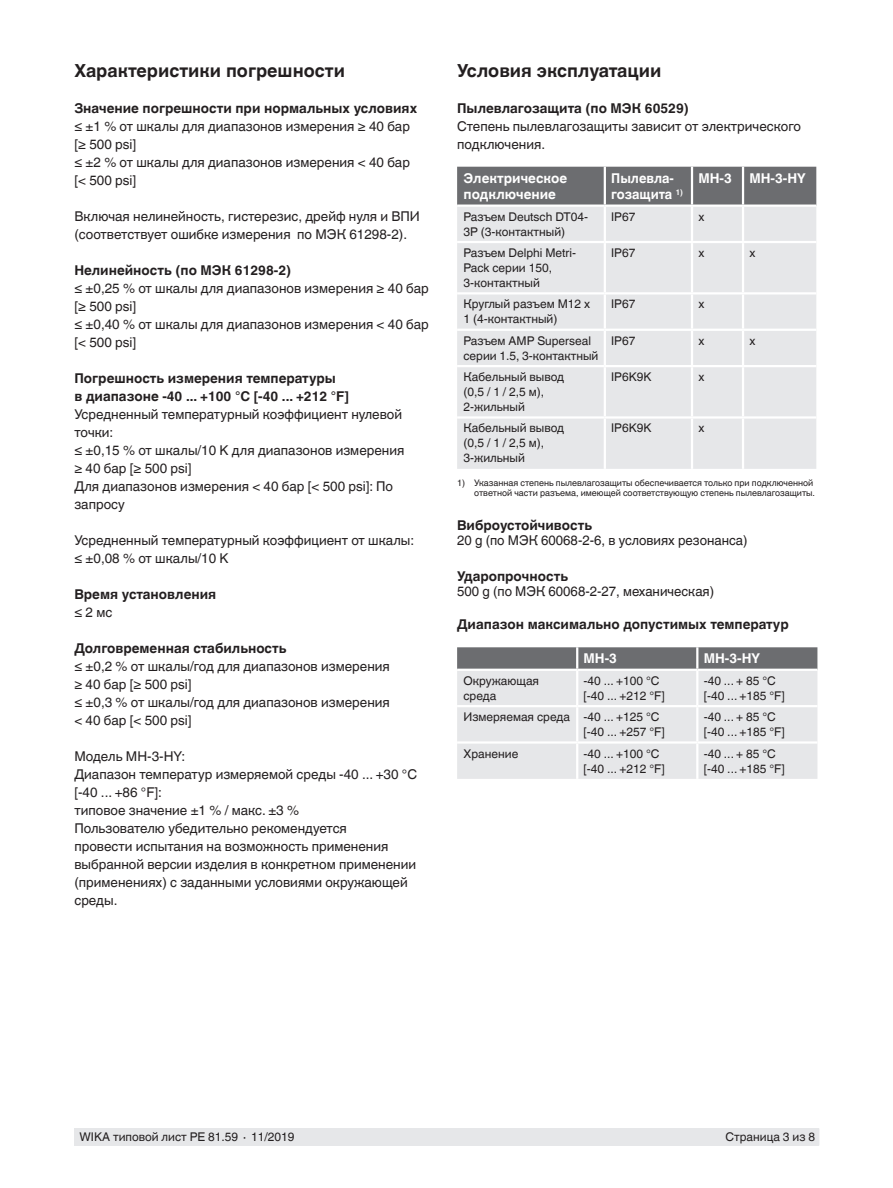
<style>
.page{position:relative;width:893px;height:1188px;background:#fff}
.page>*{position:absolute;margin:0;border:0;box-sizing:border-box;transform-origin:0 0}
.t1{font:700 18px "Helvetica World";color:#231f20}
.t2{font:13.5px/18px "Helvetica World";color:#231f20}
.t3{font:700 13.5px/18px "Helvetica World";color:#231f20}
.t4{font:700 13.5px/16.5px "Helvetica World";color:#fff}
.t5{font:700 13.5px/16.5px "Helvetica World";color:#fff;scale:.96 1}
.t6{font:12px/15px "Helvetica World";color:#231f20}
.t7{font:9px/10.5px "Helvetica World";color:#231f20;text-align:right}
</style>
<div class="page">
<div style="left:75px;top:1128px;width:744px;height:17px;background:#e6e7e9"></div>
<div style="left:457px;top:167px;width:359px;height:38px;background:#6c6d70"></div>
<div style="left:457px;top:207px;width:359px;height:262px;background:#e6e7e9"></div>
<hr style="left:604px;top:207px;width:2px;height:34px;background:#fff">
<hr style="left:691px;top:207px;width:2px;height:34px;background:#fff">
<hr style="left:742px;top:207px;width:2px;height:34px;background:#fff">
<hr style="left:457px;top:241px;width:148px;height:2px;background:#fff">
<hr style="left:605px;top:241px;width:87px;height:2px;background:#fff">
<hr style="left:604px;top:243px;width:2px;height:49px;background:#fff">
<hr style="left:692px;top:241px;width:51px;height:2px;background:#fff">
<hr style="left:691px;top:243px;width:2px;height:49px;background:#fff">
<hr style="left:743px;top:241px;width:73px;height:2px;background:#fff">
<hr style="left:742px;top:243px;width:2px;height:49px;background:#fff">
<hr style="left:457px;top:292px;width:148px;height:3px;background:#fff">
<hr style="left:605px;top:292px;width:87px;height:3px;background:#fff">
<hr style="left:604px;top:295px;width:2px;height:34px;background:#fff">
<hr style="left:692px;top:292px;width:51px;height:3px;background:#fff">
<hr style="left:691px;top:295px;width:2px;height:34px;background:#fff">
<hr style="left:743px;top:292px;width:73px;height:3px;background:#fff">
<hr style="left:742px;top:295px;width:2px;height:34px;background:#fff">
<hr style="left:457px;top:329px;width:148px;height:2px;background:#fff">
<hr style="left:605px;top:329px;width:87px;height:2px;background:#fff">
<hr style="left:604px;top:331px;width:2px;height:34px;background:#fff">
<hr style="left:692px;top:329px;width:51px;height:2px;background:#fff">
<hr style="left:691px;top:331px;width:2px;height:34px;background:#fff">
<hr style="left:743px;top:329px;width:73px;height:2px;background:#fff">
<hr style="left:742px;top:331px;width:2px;height:34px;background:#fff">
<hr style="left:457px;top:365px;width:148px;height:2px;background:#fff">
<hr style="left:605px;top:365px;width:87px;height:2px;background:#fff">
<hr style="left:604px;top:367px;width:2px;height:49px;background:#fff">
<hr style="left:692px;top:365px;width:51px;height:2px;background:#fff">
<hr style="left:691px;top:367px;width:2px;height:49px;background:#fff">
<hr style="left:743px;top:365px;width:73px;height:2px;background:#fff">
<hr style="left:742px;top:367px;width:2px;height:49px;background:#fff">
<hr style="left:457px;top:416px;width:148px;height:3px;background:#fff">
<hr style="left:605px;top:416px;width:87px;height:3px;background:#fff">
<hr style="left:604px;top:419px;width:2px;height:50px;background:#fff">
<hr style="left:692px;top:416px;width:51px;height:3px;background:#fff">
<hr style="left:691px;top:419px;width:2px;height:50px;background:#fff">
<hr style="left:743px;top:416px;width:73px;height:3px;background:#fff">
<hr style="left:742px;top:419px;width:2px;height:50px;background:#fff">
<hr style="left:604px;top:167px;width:2px;height:38px;background:#fff">
<hr style="left:691px;top:167px;width:2px;height:38px;background:#fff">
<hr style="left:742px;top:167px;width:2px;height:38px;background:#fff">
<svg style="left:457px;top:647px;width:360px;height:132px;background:#d1d2d4"></svg>
<hr style="left:576px;top:647px;width:2px;height:22px;background:#fff">
<hr style="left:696px;top:647px;width:2px;height:22px;background:#fff">
<hr style="left:457px;top:669px;width:120px;height:2px;background:#fff">
<hr style="left:577px;top:669px;width:120px;height:2px;background:#fff">
<hr style="left:576px;top:671px;width:2px;height:34px;background:#fff">
<hr style="left:697px;top:669px;width:120px;height:2px;background:#fff">
<hr style="left:696px;top:671px;width:2px;height:34px;background:#fff">
<hr style="left:457px;top:705px;width:120px;height:2px;background:#fff">
<hr style="left:577px;top:705px;width:120px;height:2px;background:#fff">
<hr style="left:576px;top:707px;width:2px;height:34px;background:#fff">
<hr style="left:697px;top:705px;width:120px;height:2px;background:#fff">
<hr style="left:696px;top:707px;width:2px;height:34px;background:#fff">
<hr style="left:457px;top:741px;width:120px;height:3px;background:#fff">
<hr style="left:577px;top:741px;width:120px;height:3px;background:#fff">
<hr style="left:576px;top:744px;width:2px;height:35px;background:#fff">
<hr style="left:697px;top:741px;width:120px;height:3px;background:#fff">
<hr style="left:696px;top:744px;width:2px;height:35px;background:#fff">
<h1 class="t1" style="left:74px;top:60px;width:272px">Характеристики погрешности</h1>
<p class="t3" style="left:74px;top:99px;width:344px">Значение погрешности при нормальных условиях</p>
<p class="t2" style="left:74px;top:117px;width:337px">≤ ±1 % от шкалы для диапазонов измерения ≥ 40 бар [≥ 500 psi]<br>≤ ±2 % от шкалы для диапазонов измерения &lt; 40 бар [&lt; 500 psi]</p>
<p class="t2" style="left:74px;top:207px;width:347px">Включая нелинейность, гистерезис, дрейф нуля и ВПИ (соответствует ошибке измерения по МЭК 61298-2).</p>
<p class="t3" style="left:74px;top:261px;width:218px">Нелинейность (по МЭК 61298-2)</p>
<p class="t2" style="left:74px;top:279px;width:356px">≤ ±0,25 % от шкалы для диапазонов измерения ≥ 40 бар [≥ 500 psi]<br>≤ ±0,40 % от шкалы для диапазонов измерения &lt; 40 бар [&lt; 500 psi]</p>
<p class="t3" style="left:74px;top:369px;width:276px">Погрешность измерения температуры<br>в диапазоне -40 ... +100 °C [-40 ... +212 °F]</p>
<p class="t2" style="left:74px;top:405px;width:332px">Усредненный температурный коэффициент нулевой точки:<br>≤ ±0,15 % от шкалы/10 K для диапазонов измерения ≥ 40 бар [≥ 500 psi]<br>Для диапазонов измерения &lt; 40 бар [&lt; 500 psi]: По запросу</p>
<p class="t2" style="left:74px;top:531px;width:341px">Усредненный температурный коэффициент от шкалы: ≤ ±0,08 % от шкалы/10 K</p>
<p class="t3" style="left:74px;top:585px;width:143px">Время установления</p>
<p class="t2" style="left:74px;top:603px;width:39px">≤ 2 мс</p>
<p class="t3" style="left:74px;top:639px;width:214px">Долговременная стабильность</p>
<p class="t2" style="left:74px;top:657px;width:317px">≤ ±0,2 % от шкалы/год для диапазонов измерения ≥ 40 бар [≥ 500 psi]<br>≤ ±0,3 % от шкалы/год для диапазонов измерения &lt; 40 бар [&lt; 500 psi]</p>
<p class="t2" style="left:74px;top:747px;width:344px">Модель MH-3-HY:<br>Диапазон температур измеряемой среды -40 ... +30 °C [-40 ... +86 °F]:<br>типовое значение ±1 % / макс. ±3 %<br>Пользователю убедительно рекомендуется<br>провести испытания на возможность применения выбранной версии изделия в конкретном применении (применениях) с заданными условиями окружающей среды.</p>
<h1 class="t1" style="left:457px;top:60px;width:206px">Условия эксплуатации</h1>
<p class="t3" style="left:457px;top:99px;width:233px">Пылевлагозащита (по МЭК 60529)</p>
<p class="t2" style="left:457px;top:117px;width:345px">Степень пылевлагозащиты зависит от электрического подключения.</p>
<p class="t4" style="left:463px;top:170px;width:105px">Электрическое подключение</p>
<p class="t5" style="left:611px;top:170px;width:76px">Пылевла&shy;гозащита <sup>1)</sup></p>
<p class="t4" style="left:698px;top:170px;width:35px">MH-3</p>
<p class="t4" style="left:749px;top:170px;width:58px">MH-3-HY</p>
<p class="t6" style="left:463px;top:209px;width:126px">Разъем Deutsch DT04-<br>3P (3-контактный)</p>
<p class="t6" style="left:611px;top:209px;width:26px">IP67</p>
<p class="t6" style="left:698px;top:209px;width:7px">x</p>
<p class="t6" style="left:463px;top:245px;width:114px">Разъем Delphi Metri-<br>Pack серии 150,<br>3-контактный</p>
<p class="t6" style="left:611px;top:245px;width:26px">IP67</p>
<p class="t6" style="left:698px;top:245px;width:7px">x</p>
<p class="t6" style="left:749px;top:245px;width:7px">x</p>
<p class="t6" style="left:463px;top:297px;width:128px">Круглый разъем M12 x<br>1 (4-контактный)</p>
<p class="t6" style="left:611px;top:297px;width:26px">IP67</p>
<p class="t6" style="left:698px;top:297px;width:7px">x</p>
<p class="t6" style="left:463px;top:333px;width:136px">Разъем AMP Superseal серии 1.5, 3-контактный</p>
<p class="t6" style="left:611px;top:333px;width:26px">IP67</p>
<p class="t6" style="left:698px;top:333px;width:7px">x</p>
<p class="t6" style="left:749px;top:333px;width:7px">x</p>
<p class="t6" style="left:463px;top:369px;width:102px">Кабельный вывод (0,5 / 1 / 2,5 м),<br>2-жильный</p>
<p class="t6" style="left:611px;top:369px;width:42px">IP6K9K</p>
<p class="t6" style="left:698px;top:369px;width:7px">x</p>
<p class="t6" style="left:463px;top:421px;width:102px">Кабельный вывод (0,5 / 1 / 2,5 м),<br>3-жильный</p>
<p class="t6" style="left:611px;top:421px;width:42px">IP6K9K</p>
<p class="t6" style="left:698px;top:421px;width:7px">x</p>
<p class="t7" style="left:457px;top:477px;width:359px">1) Указанная степень пылевлагозащиты обеспечивается только при подключенной ответной части разъема, имеющей соответствующую степень пылевлагозащиты.</p>
<p class="t3" style="left:457px;top:517px;width:136px">Виброустойчивость</p>
<p class="t2" style="left:457px;top:532px;width:292px">20 g (по МЭК 60068-2-6, в условиях резонанса)</p>
<p class="t3" style="left:457px;top:568px;width:112px">Ударопрочность</p>
<p class="t2" style="left:457px;top:583px;width:259px">500 g (по МЭК 60068-2-27, механическая)</p>
<p class="t3" style="left:457px;top:616px;width:333px">Диапазон максимально допустимых температур</p>
<p class="t4" style="left:584px;top:650px;width:35px">MH-3</p>
<p class="t4" style="left:704px;top:650px;width:58px">MH-3-HY</p>
<p class="t6" style="left:463px;top:673px;width:77px">Окружающая среда</p>
<p class="t6" style="left:584px;top:673px;width:83px">-40 ... +100 °C [-40 ... +212 °F]</p>
<p class="t6" style="left:704px;top:673px;width:83px">-40 ... + 85 °C [-40 ... +185 °F]</p>
<p class="t6" style="left:584px;top:709px;width:83px;text-indent:-120px">Измеряемая среда -40 ... +125 °C [-40 ... +257 °F]</p>
<p class="t6" style="left:704px;top:709px;width:83px">-40 ... + 85 °C [-40 ... +185 °F]</p>
<p class="t6" style="left:463px;top:746px;width:56px">Хранение</p>
<p class="t6" style="left:584px;top:746px;width:83px">-40 ... +100 °C [-40 ... +212 °F]</p>
<p class="t6" style="left:704px;top:746px;width:83px">-40 ... + 85 °C [-40 ... +185 °F]</p>
<p class="t6" style="left:80px;top:1130px;width:217px">WIKA типовой лист PE 81.59 ∙ 11/2019</p>
<p class="t6" style="left:725px;top:1130px;width:91px">Страница 3 из 8</p>
</div>
